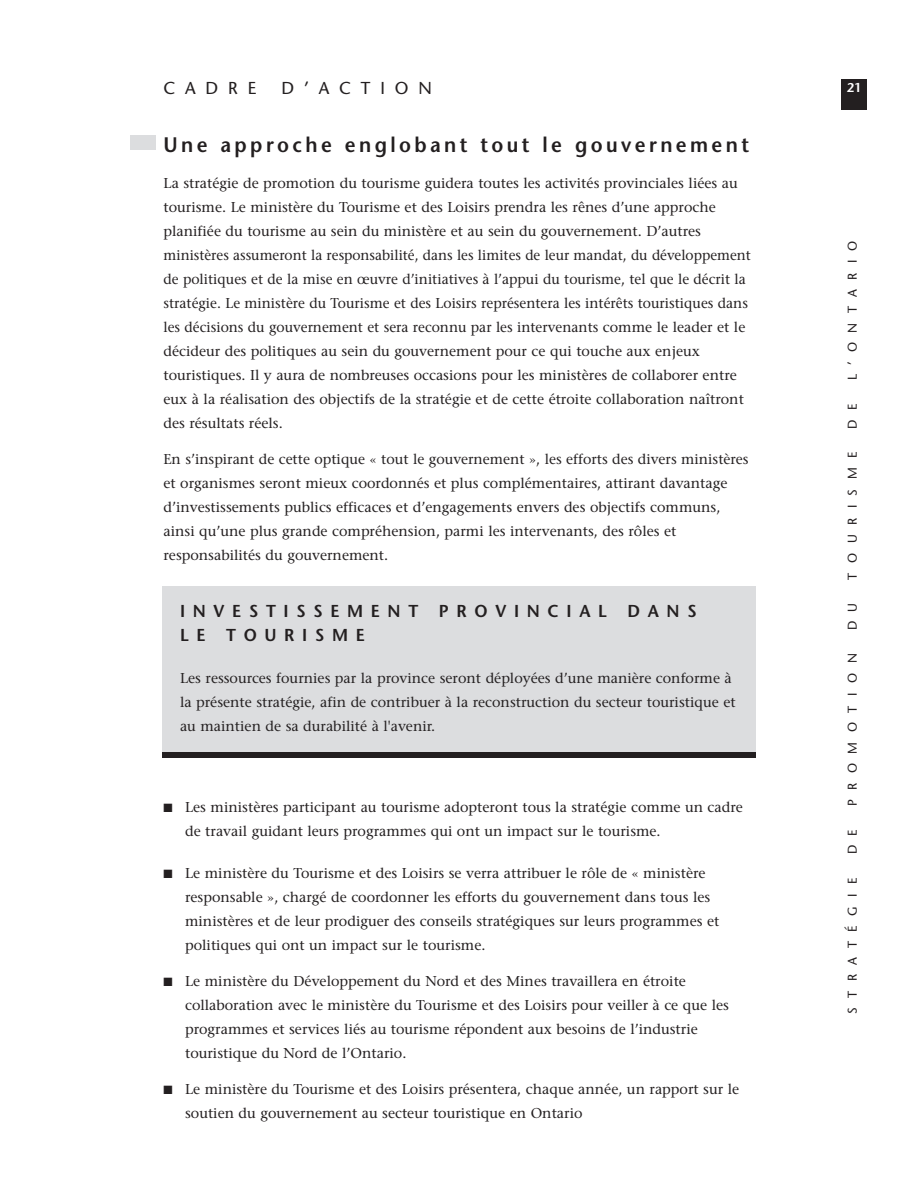
<style>
.page{position:relative;width:918px;height:1188px;background:#fff}
.page>*{position:absolute;margin:0;border:0;box-sizing:border-box;transform-origin:0 0}
.t1{font:600 21px "Stone Sans";letter-spacing:.17em;color:#231f20;scale:.94 1}
.t2{font:600 17.25px/24px "Stone Sans";letter-spacing:.46em;color:#231f20}
.t3{font:17.25px "Stone Sans";letter-spacing:.575em;color:#231f20}
.t4{font:14.25px/24px "Stone Serif";color:#231f20}
.t5{font:12.75px "Stone Sans";letter-spacing:.745em;color:#231f20}
.t6{font:600 12.75px "Stone Sans";color:#fff}
</style>
<div class="page">
<div style="left:841px;top:80px;width:26px;height:30px;background:#231f20"></div>
<div style="left:162px;top:586px;width:594px;height:170px;background:#dcdddf"></div>
<div style="left:162px;top:752px;width:594px;height:6px;background:#231f20"></div>
<div style="left:130px;top:135px;width:26px;height:15px;background:#dcdddf"></div>
<p class="t3" style="left:164px;top:81px;width:94px">CADRE</p>
<p class="t3" style="left:282px;top:81px;width:152px">D’ACTION</p>
<p class="t6" style="left:847px;top:82px;width:16px">21</p>
<h1 class="t1" style="left:164px;top:136px;width:624px">Une approche englobant tout le gouvernement</h1>
<p class="t4" style="left:163px;top:172px;width:589px">La stratégie de promotion du tourisme guidera toutes les activités provinciales liées au tourisme. Le ministère du Tourisme et des Loisirs prendra les rênes d’une approche planifiée du tourisme au sein du ministère et au sein du gouvernement. D’autres ministères assumeront la responsabilité, dans les limites de leur mandat, du développement de politiques et de la mise en œuvre d’initiatives à l’appui du tourisme, tel que le décrit la stratégie. Le ministère du Tourisme et des Loisirs représentera les intérêts touristiques dans les décisions du gouvernement et sera reconnu par les intervenants comme le leader et le décideur des politiques au sein du gouvernement pour ce qui touche aux enjeux touristiques. Il y aura de nombreuses occasions pour les ministères de collaborer entre eux à la réalisation des objectifs de la stratégie et de cette étroite collaboration naîtront des résultats réels.</p>
<p class="t4" style="left:163px;top:448px;width:587px">En s’inspirant de cette optique « tout le gouvernement », les efforts des divers ministères et organismes seront mieux coordonnés et plus complémentaires, attirant davantage d’investissements publics efficaces et d’engagements envers des objectifs communs, ainsi qu’une plus grande compréhension, parmi les intervenants, des rôles et responsabilités du gouvernement.</p>
<p class="t2" style="left:180px;top:601px;width:518px">INVESTISSEMENT PROVINCIAL DANS<br>LE TOURISME</p>
<p class="t4" style="left:180px;top:668px;width:557px">Les ressources fournies par la province seront déployées d’une manière conforme à la présente stratégie, afin de contribuer à la reconstruction du secteur touristique et au maintien de sa durabilité à l'avenir.</p>
<p class="t4" style="left:185px;top:796px;width:559px;text-indent:-22px">■ Les ministères participant au tourisme adopteront tous la stratégie comme un cadre de travail guidant leurs programmes qui ont un impact sur le tourisme.</p>
<p class="t4" style="left:185px;top:862px;width:536px;text-indent:-22px">■ Le ministère du Tourisme et des Loisirs se verra attribuer le rôle de « ministère responsable », chargé de coordonner les efforts du gouvernement dans tous les ministères et de leur prodiguer des conseils stratégiques sur leurs programmes et politiques qui ont un impact sur le tourisme.</p>
<p class="t4" style="left:185px;top:970px;width:545px;text-indent:-22px">■ Le ministère du Développement du Nord et des Mines travaillera en étroite collaboration avec le ministère du Tourisme et des Loisirs pour veiller à ce que les programmes et services liés au tourisme répondent aux besoins de l’industrie touristique du Nord de l’Ontario.</p>
<p class="t4" style="left:185px;top:1078px;width:556px;text-indent:-22px">■ Le ministère du Tourisme et des Loisirs présentera, chaque année, un rapport sur le soutien du gouvernement au secteur touristique en Ontario</p>
<p class="t5" style="left:847px;top:380px;width:142px;rotate:-90deg">L’ONTARIO</p>
<p class="t5" style="left:847px;top:429px;width:27px;rotate:-90deg">D E</p>
<p class="t5" style="left:847px;top:580px;width:129px;rotate:-90deg">TOURISME</p>
<p class="t5" style="left:847px;top:630px;width:29px;rotate:-90deg">D U</p>
<p class="t5" style="left:847px;top:806px;width:154px;rotate:-90deg">PROMOTION</p>
<p class="t5" style="left:847px;top:854px;width:27px;rotate:-90deg">D E</p>
<p class="t5" style="left:847px;top:1014px;width:138px;rotate:-90deg">STRATÉGIE</p>
</div>
